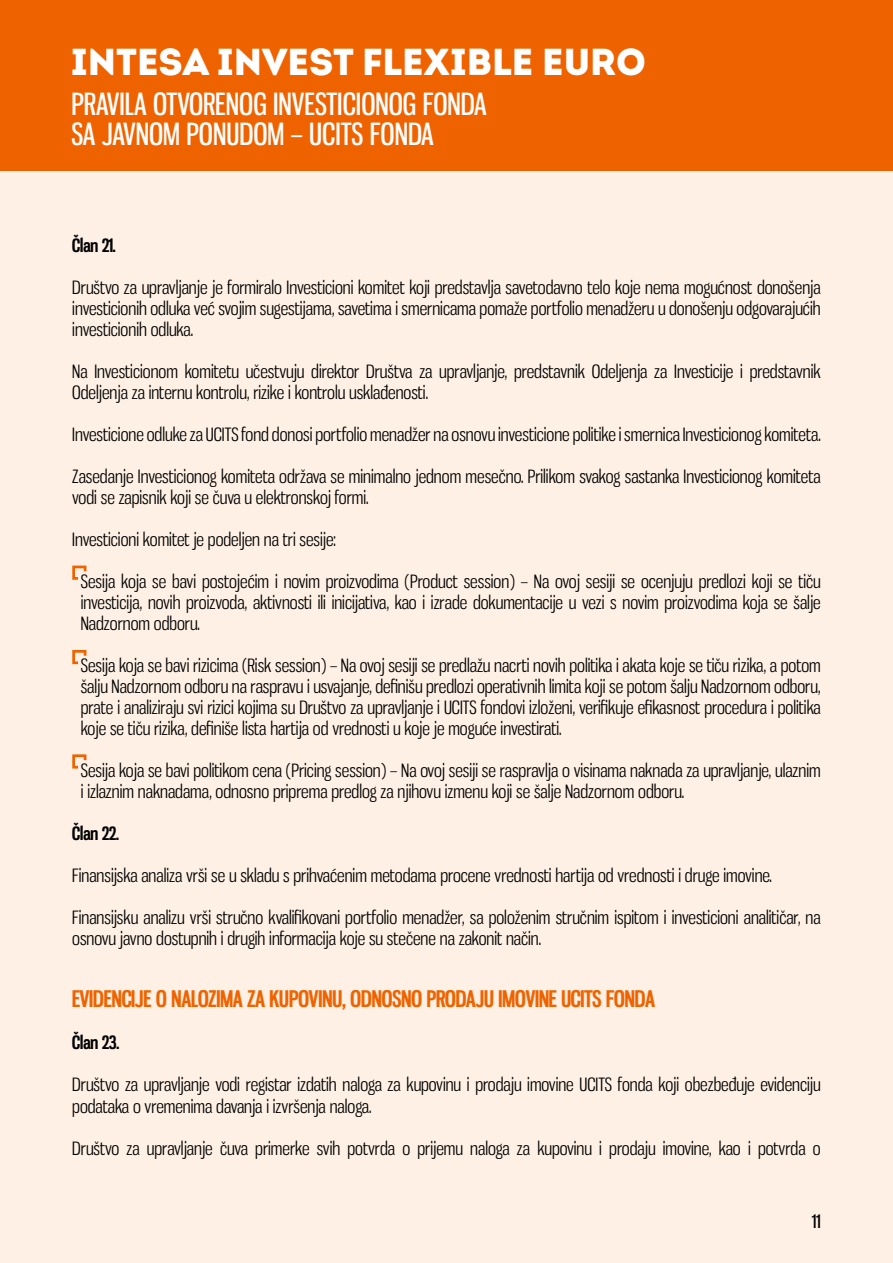
<style>
.page{position:relative;width:893px;height:1263px;background:#fef0e4}
.page>*{position:absolute;margin:0;border:0;box-sizing:border-box;transform-origin:0 0}
.t1{font:900 37.5px "Intro";color:#fff}
.t2{font:30px/30px "Gnuolane Rg";color:#fff}
.t3{font:700 22.5px "Gnuolane";color:#ee6300}
.t4{font:18px/21px "Gnuolane Bk";color:#000}
.t5{font:700 18px "Gnuolane";color:#000}
.t6{font:18px "Gnuolane";color:#000}
</style>
<div class="page">
<div style="left:0;top:0;width:893px;height:171px;background:#ee6300"></div>
<svg style="left:72px;top:566px;width:14px;height:14px"></svg>
<svg style="left:72px;top:650px;width:14px;height:14px"></svg>
<svg style="left:72px;top:754px;width:14px;height:14px"></svg>
<h1 class="t1" style="left:71px;top:37px;width:577px">INTESA INVEST FLEXIBLE EURO</h1>
<h2 class="t2" style="left:72px;top:89px;width:417px">PRAVILA OTVORENOG INVESTICIONOG FONDA<br>SA JAVNOM PONUDOM – UCITS FONDA</h2>
<p class="t5" style="left:72px;top:232px;width:45px">Član 21.</p>
<p class="t4" style="left:72px;top:276px;width:750px;text-align:justify">Društvo za upravljanje je formiralo Investicioni komitet koji predstavlja savetodavno telo koje nema mogućnost donošenja investicionih odluka već svojim sugestijama, savetima i smernicama pomaže portfolio menadžeru u donošenju odgovarajućih investicionih odluka.</p>
<p class="t4" style="left:72px;top:360px;width:750px">Na Investicionom komitetu učestvuju direktor Društva za upravljanje, predstavnik Odeljenja za Investicije i predstavnik<br>Odeljenja za internu kontrolu, rizike i kontrolu usklađenosti.</p>
<p class="t4" style="left:72px;top:423px;width:750px">Investicione odluke za UCITS fond donosi portfolio menadžer na osnovu investicione politike i smernica Investicionog komiteta.</p>
<p class="t4" style="left:72px;top:465px;width:750px">Zasedanje Investicionog komiteta održava se minimalno jednom mesečno. Prilikom svakog sastanka Investicionog komiteta vodi se zapisnik koji se čuva u elektronskoj formi.</p>
<p class="t4" style="left:72px;top:528px;width:265px">Investicioni komitet je podeljen na tri sesije:</p>
<p class="t4" style="left:81px;top:570px;width:741px;text-align:justify">Sesija koja se bavi postojećim i novim proizvodima (Product session) – Na ovoj sesiji se ocenjuju predlozi koji se tiču investicija, novih proizvoda, aktivnosti ili inicijativa, kao i izrade dokumentacije u vezi s novim proizvodima koja se šalje Nadzornom odboru.</p>
<p class="t4" style="left:81px;top:654px;width:741px;text-align:justify">Sesija koja se bavi rizicima (Risk session) – Na ovoj sesiji se predlažu nacrti novih politika i akata koje se tiču rizika, a potom šalju Nadzornom odboru na raspravu i usvajanje, definišu predlozi operativnih limita koji se potom šalju Nadzornom odboru, prate i analiziraju svi rizici kojima su Društvo za upravljanje i UCITS fondovi izloženi, verifikuje efikasnost procedura i politika koje se tiču rizika, definiše lista hartija od vrednosti u koje je moguće investirati.</p>
<p class="t4" style="left:81px;top:759px;width:741px">Sesija koja se bavi politikom cena (Pricing session) – Na ovoj sesiji se raspravlja o visinama naknada za upravljanje, ulaznim i izlaznim naknadama, odnosno priprema predlog za njihovu izmenu koji se šalje Nadzornom odboru.</p>
<p class="t5" style="left:72px;top:820px;width:48px">Član 22.</p>
<p class="t4" style="left:72px;top:864px;width:701px">Finansijska analiza vrši se u skladu s prihvaćenim metodama procene vrednosti hartija od vrednosti i druge imovine.</p>
<p class="t4" style="left:72px;top:906px;width:750px">Finansijsku analizu vrši stručno kvalifikovani portfolio menadžer, sa položenim stručnim ispitom i investicioni analitičar, na osnovu javno dostupnih i drugih informacija koje su stečene na zakonit način.</p>
<p class="t3" style="left:72px;top:983px;width:584px">EVIDENCIJE O NALOZIMA ZA KUPOVINU, ODNOSNO PRODAJU IMOVINE UCITS FONDA</p>
<p class="t5" style="left:72px;top:1030px;width:49px">Član 23.</p>
<p class="t4" style="left:72px;top:1074px;width:750px">Društvo za upravljanje vodi registar izdatih naloga za kupovinu i prodaju imovine UCITS fonda koji obezbeđuje evidenciju podataka o vremenima davanja i izvršenja naloga.</p>
<p class="t4" style="left:72px;top:1137px;width:750px">Društvo za upravljanje čuva primerke svih potvrda o prijemu naloga za kupovinu i prodaju imovine, kao i potvrda o</p>
<p class="t6" style="left:812px;top:1208px;width:10px">11</p>
</div>
